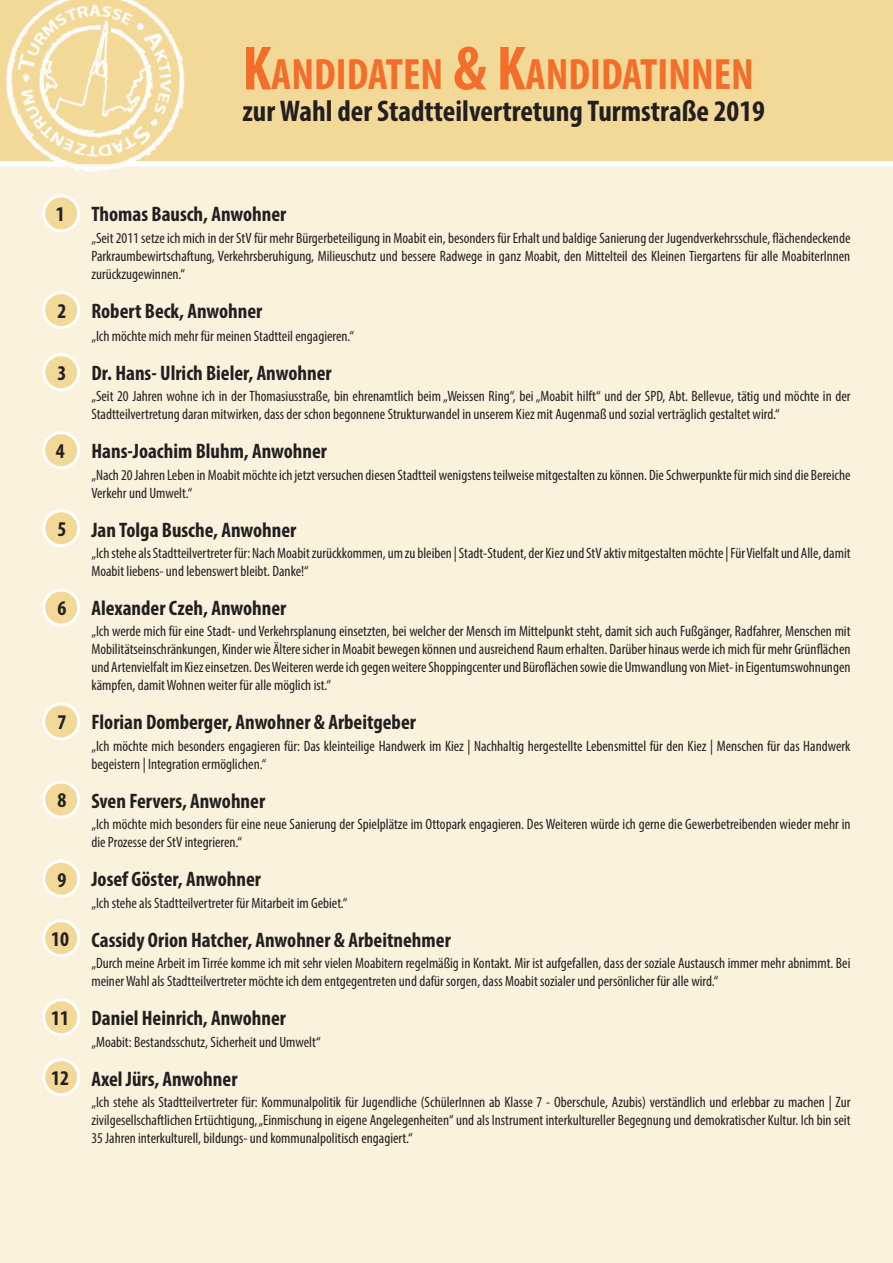
<style>
.page{position:relative;width:893px;height:1263px;background:#faf2dd}
.page>*{position:absolute;margin:0;border:0;box-sizing:border-box;transform-origin:0 0}
.t1{font:700 condensed 44.1px "Myriad Pro";color:#f36e2a}
.t2{font:700 condensed 30px "Myriad Pro";color:#231f20}
.t3{font:700 condensed 21px "Myriad Pro";color:#231f20}
.t4{font:condensed 15px/18px "Myriad Pro";color:#231f20}
.s1{font-size:63px}
</style>
<div class="page">
<div style="left:0;top:0;width:893px;height:164px;background:#f2d998"></div>
<img style="left:6px;top:0;width:179px;height:172px">
<div style="left:128px;top:161px;width:765px;height:6px;background:#fff"></div>
<div style="left:0;top:161px;width:62px;height:6px;background:#fff"></div>
<svg style="left:44px;top:196px;width:35px;height:35px"></svg>
<div style="left:42px;top:194px;width:38px;height:38px;border:3px solid #fff;border-radius:50%"></div>
<svg style="left:44px;top:293px;width:35px;height:35px"></svg>
<div style="left:42px;top:291px;width:38px;height:38px;border:3px solid #fff;border-radius:50%"></div>
<svg style="left:44px;top:355px;width:35px;height:35px"></svg>
<div style="left:42px;top:353px;width:38px;height:38px;border:3px solid #fff;border-radius:50%"></div>
<svg style="left:44px;top:433px;width:35px;height:35px"></svg>
<div style="left:42px;top:431px;width:38px;height:38px;border:3px solid #fff;border-radius:50%"></div>
<svg style="left:44px;top:510px;width:35px;height:35px"></svg>
<div style="left:42px;top:509px;width:38px;height:38px;border:3px solid #fff;border-radius:50%"></div>
<svg style="left:44px;top:589px;width:35px;height:35px"></svg>
<div style="left:42px;top:588px;width:38px;height:38px;border:3px solid #fff;border-radius:50%"></div>
<svg style="left:44px;top:703px;width:35px;height:35px"></svg>
<div style="left:42px;top:702px;width:38px;height:38px;border:3px solid #fff;border-radius:50%"></div>
<svg style="left:44px;top:781px;width:35px;height:35px"></svg>
<div style="left:42px;top:780px;width:38px;height:38px;border:3px solid #fff;border-radius:50%"></div>
<svg style="left:44px;top:860px;width:35px;height:35px"></svg>
<div style="left:42px;top:860px;width:38px;height:38px;border:3px solid #fff;border-radius:50%"></div>
<svg style="left:44px;top:920px;width:35px;height:35px"></svg>
<div style="left:42px;top:919px;width:38px;height:38px;border:3px solid #fff;border-radius:50%"></div>
<svg style="left:44px;top:999px;width:35px;height:35px"></svg>
<div style="left:42px;top:998px;width:38px;height:38px;border:3px solid #fff;border-radius:50%"></div>
<img style="left:881px;top:161px;width:12px;height:1px">
<svg style="left:44px;top:1058px;width:35px;height:35px"></svg>
<div style="left:42px;top:1058px;width:38px;height:38px;border:3px solid #fff;border-radius:50%"></div>
<p class="t1" style="left:242px;top:47px;width:513px"><span class="s1">K</span>ANDIDATEN <span class="s1">&amp; K</span>ANDIDATINNEN</p>
<p class="t2" style="left:242px;top:92px;width:524px">zur Wahl der Stadtteilvertretung Turmstraße 2019</p>
<p class="t3" style="left:56px;top:201px;width:10px">1</p>
<p class="t3" style="left:57px;top:298px;width:10px">2</p>
<p class="t3" style="left:57px;top:360px;width:10px">3</p>
<p class="t3" style="left:56px;top:438px;width:10px">4</p>
<p class="t3" style="left:57px;top:516px;width:10px">5</p>
<p class="t3" style="left:57px;top:595px;width:10px">6</p>
<p class="t3" style="left:57px;top:709px;width:10px">7</p>
<p class="t3" style="left:57px;top:787px;width:10px">8</p>
<p class="t3" style="left:57px;top:866px;width:10px">9</p>
<p class="t3" style="left:51px;top:926px;width:19px">10</p>
<p class="t3" style="left:51px;top:1005px;width:19px">11</p>
<p class="t3" style="left:51px;top:1065px;width:19px">12</p>
<p class="t3" style="left:91px;top:201px;width:196px">Thomas Bausch, Anwohner</p>
<p class="t4" style="left:91px;top:229px;width:760px;text-align:justify">„Seit 2011 setze ich mich in der StV für mehr Bürgerbeteiligung in Moabit ein, besonders für Erhalt und baldige Sanierung der Jugendverkehrsschule, flächendeckende Parkraumbewirtschaftung, Verkehrsberuhigung, Milieuschutz und bessere Radwege in ganz Moabit, den Mittelteil des Kleinen Tiergartens für alle MoabiterInnen zurückzugewinnen.“</p>
<p class="t3" style="left:91px;top:298px;width:173px">Robert Beck, Anwohner</p>
<p class="t4" style="left:91px;top:327px;width:264px">„Ich möchte mich mehr für meinen Stadtteil engagieren.“</p>
<p class="t3" style="left:91px;top:360px;width:242px">Dr. Hans- Ulrich Bieler, Anwohner</p>
<p class="t4" style="left:91px;top:387px;width:761px">„Seit 20 Jahren wohne ich in der Thomasiusstraße, bin ehrenamtlich beim „Weissen Ring“, bei „Moabit hilft“ und der SPD, Abt. Bellevue, tätig und möchte in der<br>Stadtteilvertretung daran mitwirken, dass der schon begonnene Strukturwandel in unserem Kiez mit Augenmaß und sozial verträglich gestaltet wird.“</p>
<p class="t3" style="left:91px;top:438px;width:237px">Hans-Joachim Bluhm, Anwohner</p>
<p class="t4" style="left:91px;top:465px;width:761px">„Nach 20 Jahren Leben in Moabit möchte ich jetzt versuchen diesen Stadtteil wenigstens teilweise mitgestalten zu können. Die Schwerpunkte für mich sind die Bereiche<br>Verkehr und Umwelt.“</p>
<p class="t3" style="left:91px;top:516px;width:207px">Jan Tolga Busche, Anwohner</p>
<p class="t4" style="left:91px;top:544px;width:761px">„Ich stehe als Stadtteilvertreter für: Nach Moabit zurückkommen, um zu bleiben | Stadt-Student, der Kiez und StV aktiv mitgestalten möchte | Für Vielfalt und Alle, damit<br>Moabit liebens- und lebenswert bleibt. Danke!“</p>
<p class="t3" style="left:91px;top:595px;width:196px">Alexander Czeh, Anwohner</p>
<p class="t4" style="left:91px;top:622px;width:761px;text-align:justify">„Ich werde mich für eine Stadt- und Verkehrsplanung einsetzten, bei welcher der Mensch im Mittelpunkt steht, damit sich auch Fußgänger, Radfahrer, Menschen mit Mobilitätseinschränkungen, Kinder wie Ältere sicher in Moabit bewegen können und ausreichend Raum erhalten. Darüber hinaus werde ich mich für mehr Grünflächen und Artenvielfalt im Kiez einsetzen. Des Weiteren werde ich gegen weitere Shoppingcenter und Büroflächen sowie die Umwandlung von Miet- in Eigentumswohnungen kämpfen, damit Wohnen weiter für alle möglich ist.“</p>
<p class="t3" style="left:91px;top:709px;width:326px">Florian Domberger, Anwohner &amp; Arbeitgeber</p>
<p class="t4" style="left:91px;top:737px;width:761px">„Ich möchte mich besonders engagieren für: Das kleinteilige Handwerk im Kiez | Nachhaltig hergestellte Lebensmittel für den Kiez | Menschen für das Handwerk begeistern | Integration ermöglichen.“</p>
<p class="t3" style="left:91px;top:788px;width:175px">Sven Fervers, Anwohner</p>
<p class="t4" style="left:91px;top:815px;width:761px">„Ich möchte mich besonders für eine neue Sanierung der Spielplätze im Ottopark engagieren. Des Weiteren würde ich gerne die Gewerbetreibenden wieder mehr in die Prozesse der StV integrieren.“</p>
<p class="t3" style="left:91px;top:866px;width:171px">Josef Göster, Anwohner</p>
<p class="t4" style="left:91px;top:893px;width:258px">„Ich stehe als Stadtteilvertreter für Mitarbeit im Gebiet.“</p>
<p class="t3" style="left:91px;top:927px;width:361px">Cassidy Orion Hatcher, Anwohner &amp; Arbeitnehmer</p>
<p class="t4" style="left:91px;top:954px;width:761px">„Durch meine Arbeit im Tirrée komme ich mit sehr vielen Moabitern regelmäßig in Kontakt. Mir ist aufgefallen, dass der soziale Austausch immer mehr abnimmt. Bei meiner Wahl als Stadtteilvertreter möchte ich dem entgegentreten und dafür sorgen, dass Moabit sozialer und persönlicher für alle wird.“</p>
<p class="t3" style="left:91px;top:1005px;width:196px">Daniel Heinrich, Anwohner</p>
<p class="t4" style="left:91px;top:1032px;width:231px">„Moabit: Bestandsschutz, Sicherheit und Umwelt“</p>
<p class="t3" style="left:91px;top:1065px;width:148px">Axel Jürs, Anwohner</p>
<p class="t4" style="left:91px;top:1093px;width:761px;text-align:justify">„Ich stehe als Stadtteilvertreter für: Kommunalpolitik für Jugendliche (SchülerInnen ab Klasse 7 - Oberschule, Azubis) verständlich und erlebbar zu machen | Zur zivilgesellschaftlichen Ertüchtigung, „Einmischung in eigene Angelegenheiten“ und als Instrument interkultureller Begegnung und demokratischer Kultur. Ich bin seit 35 Jahren interkulturell, bildungs- und kommunalpolitisch engagiert.“</p>
</div>
